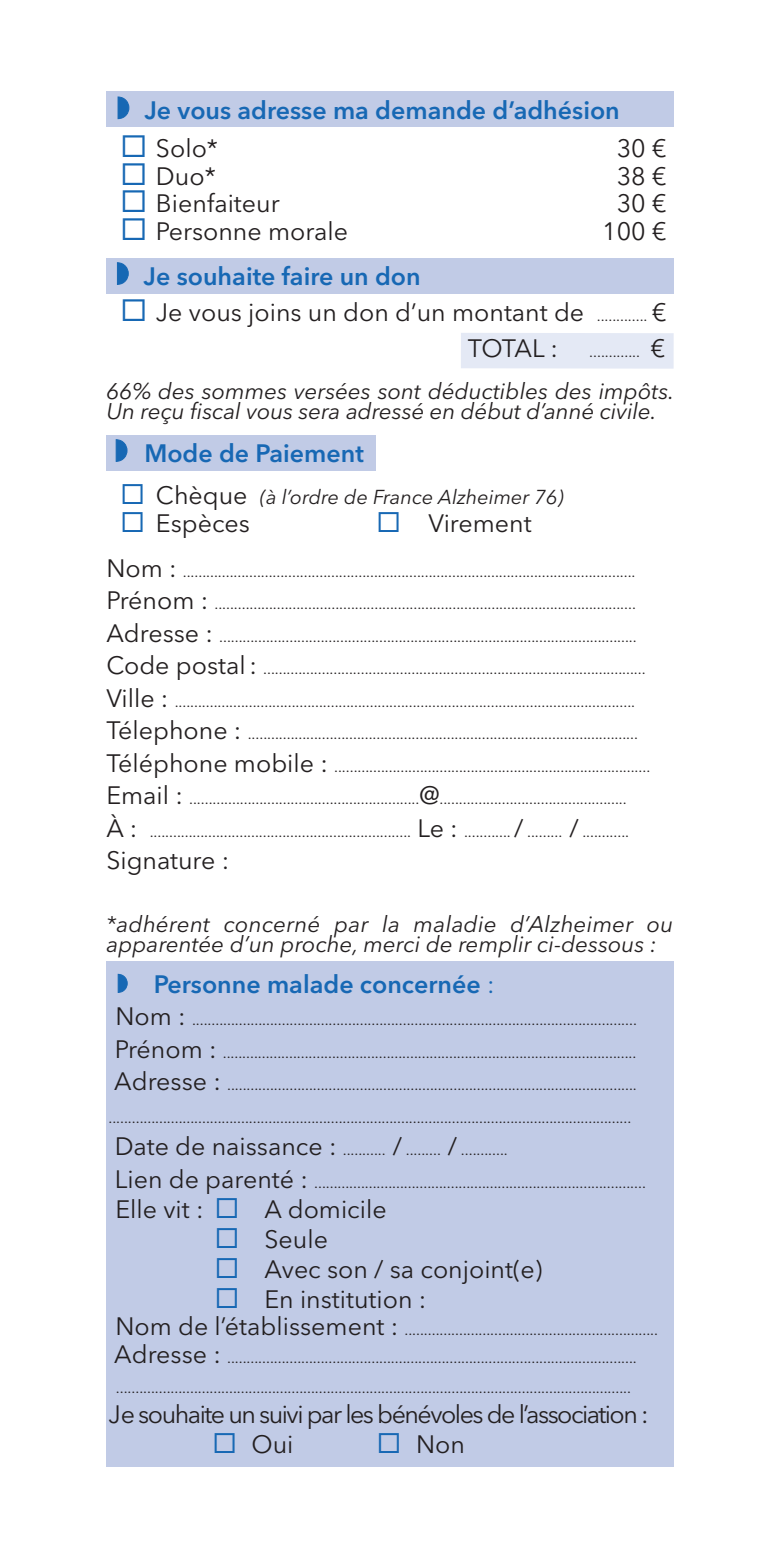
<style>
.page{position:relative;width:780px;height:1560px;background:#fff}
.page>*{position:absolute;margin:0;border:0;box-sizing:border-box;transform-origin:0 0}
.t1{font:25px "Avenir Next LT Pro";color:#231f20}
.t2{font:600 25px "Avenir Next LT Pro";color:#1768b4}
.t3{font:25px "Avenir Next LT Pro";letter-spacing:-.06em;color:#231f20}
.t4{font:italic 22.5px/20px "Avenir Next LT Pro";color:#231f20}
.t5{font:italic 20px "Avenir Next LT Pro";color:#231f20}
.t6{font:15px/32.5px "Avenir Next LT Pro";color:#231f20}
.s1{color:#1768b4}
.s2{font-size:15px}
.s3{font-size:25px}
.s4{font-style:normal;font-size:25px}
.s5{font-weight:400}
</style>
<div class="page">
<div style="left:106px;top:91px;width:567px;height:36px;background:#c1cbe6"></div>
<div style="left:461px;top:333px;width:212px;height:35px;background:#e4e9f5"></div>
<div style="left:106px;top:435px;width:270px;height:36px;background:#c1cbe6"></div>
<div style="left:106px;top:960px;width:567px;height:506px;background:#c1cbe6"></div>
<div style="left:106px;top:258px;width:567px;height:35px;background:#c1cbe6"></div>
<h1 class="t2" style="left:144px;top:101px;width:477px">Je vous adresse ma demande d’adhésion</h1>
<h1 class="t1" style="left:120px;top:139px;width:99px"><span class="s1">◻</span> Solo*</h1>
<h1 class="t1" style="left:616px;top:139px;width:51px">30 €</h1>
<h1 class="t1" style="left:120px;top:167px;width:97px"><span class="s1">◻</span> Duo*</h1>
<h1 class="t1" style="left:616px;top:167px;width:51px">38 €</h1>
<h1 class="t1" style="left:120px;top:194px;width:161px"><span class="s1">◻</span> Bienfaiteur</h1>
<h1 class="t1" style="left:616px;top:194px;width:51px">30 €</h1>
<h1 class="t1" style="left:120px;top:222px;width:229px"><span class="s1">◻</span> Personne morale</h1>
<h1 class="t1" style="left:602px;top:222px;width:66px">100 €</h1>
<h1 class="t2" style="left:144px;top:267px;width:278px">Je souhaite faire un don</h1>
<h1 class="t1" style="left:120px;top:303px;width:547px"><span class="s1">◻</span> Je vous joins un don d’un montant de <span class="s2">.............</span> €</h1>
<p class="t6" style="left:468px;top:337px;width:199px"><span class="s3">TOTAL :</span> ............. <span class="s3">€</span></p>
<h2 class="t4" style="left:106px;top:384px;width:569px">66% des sommes versées sont déductibles des impôts.<br>Un reçu fiscal vous sera adressé en début d’anné civile.</h2>
<h1 class="t2" style="left:144px;top:444px;width:221px">Mode de Paiement</h1>
<h3 class="t5" style="left:120px;top:490px;width:445px"><span class="s1">◻</span> <span class="s4">Chèque</span> (à l’ordre de France Alzheimer 76)</h3>
<h1 class="t1" style="left:120px;top:514px;width:131px"><span class="s1">◻</span> Espèces</h1>
<h1 class="t1" style="left:376px;top:514px;width:157px"><span class="s1">◻</span> Virement</h1>
<p class="t6" style="left:106px;top:557px;width:545px"><span class="s3">Nom :</span> ....................................................................................................................<br><span class="s3">Prénom :</span> ............................................................................................................<br><span class="s3">Adresse :</span> ...........................................................................................................<br><span class="s3">Code postal :</span> ..................................................................................................<br><span class="s3">Ville :</span> ......................................................................................................................<br><span class="s3">Télephone :</span> ....................................................................................................<br><span class="s3">Téléphone mobile :</span> .................................................................................<br><span class="s3">Email :</span> ...........................................................<span class="s3">@</span>................................................<br><span class="s3">À :</span> ................................................................... <span class="s3">Le :</span> ............ <span class="s3">/</span> ......... <span class="s3">/</span> ............</p>
<h1 class="t1" style="left:106px;top:851px;width:124px">Signature :</h1>
<h2 class="t4" style="left:106px;top:916px;width:568px">*adhérent concerné par la maladie d’Alzheimer ou apparentée d’un proche, merci de remplir ci-dessous :</h2>
<h1 class="t2" style="left:154px;top:974px;width:342px">Personne malade concernée <span class="s5">:</span></h1>
<p class="t6" style="left:115px;top:1005px;width:523px"><span class="s3">Nom :</span> ..................................................................................................................</p>
<p class="t6" style="left:115px;top:1037px;width:523px"><span class="s3">Prénom :</span> ..........................................................................................................</p>
<p class="t6" style="left:114px;top:1070px;width:524px"><span class="s3">Adresse :</span> .........................................................................................................</p>
<p class="t6" style="left:108px;top:1102px;width:524px">......................................................................................................................................</p>
<p class="t6" style="left:115px;top:1135px;width:394px"><span class="s3">Date de naissance :</span> ........... <span class="s3">/</span> ......... <span class="s3">/</span> ............</p>
<p class="t6" style="left:115px;top:1167px;width:532px"><span class="s3">Lien de parenté :</span> .....................................................................................</p>
<h1 class="t1" style="left:115px;top:1199px;width:273px">Elle vit : <span class="s1">◻</span> A domicile</h1>
<h1 class="t1" style="left:215px;top:1229px;width:115px"><span class="s1">◻</span> Seule</h1>
<h1 class="t1" style="left:215px;top:1259px;width:329px"><span class="s1">◻</span> Avec son / sa conjoint(e)</h1>
<h1 class="t1" style="left:215px;top:1289px;width:213px"><span class="s1">◻</span> En institution :</h1>
<p class="t6" style="left:114px;top:1317px;width:545px;line-height:27.5px"><span class="s3">Nom de l’établissement :</span> .................................................................<br><span class="s3">Adresse :</span> .........................................................................................................</p>
<p class="t6" style="left:116px;top:1372px;width:516px">....................................................................................................................................</p>
<h1 class="t3" style="left:108px;top:1404px;width:541px">Je souhaite un suivi par les bénévoles de l’association :</h1>
<h1 class="t1" style="left:212px;top:1434px;width:83px"><span class="s1">◻</span> Oui</h1>
<h1 class="t1" style="left:377px;top:1434px;width:89px"><span class="s1">◻</span> Non</h1>
</div>
